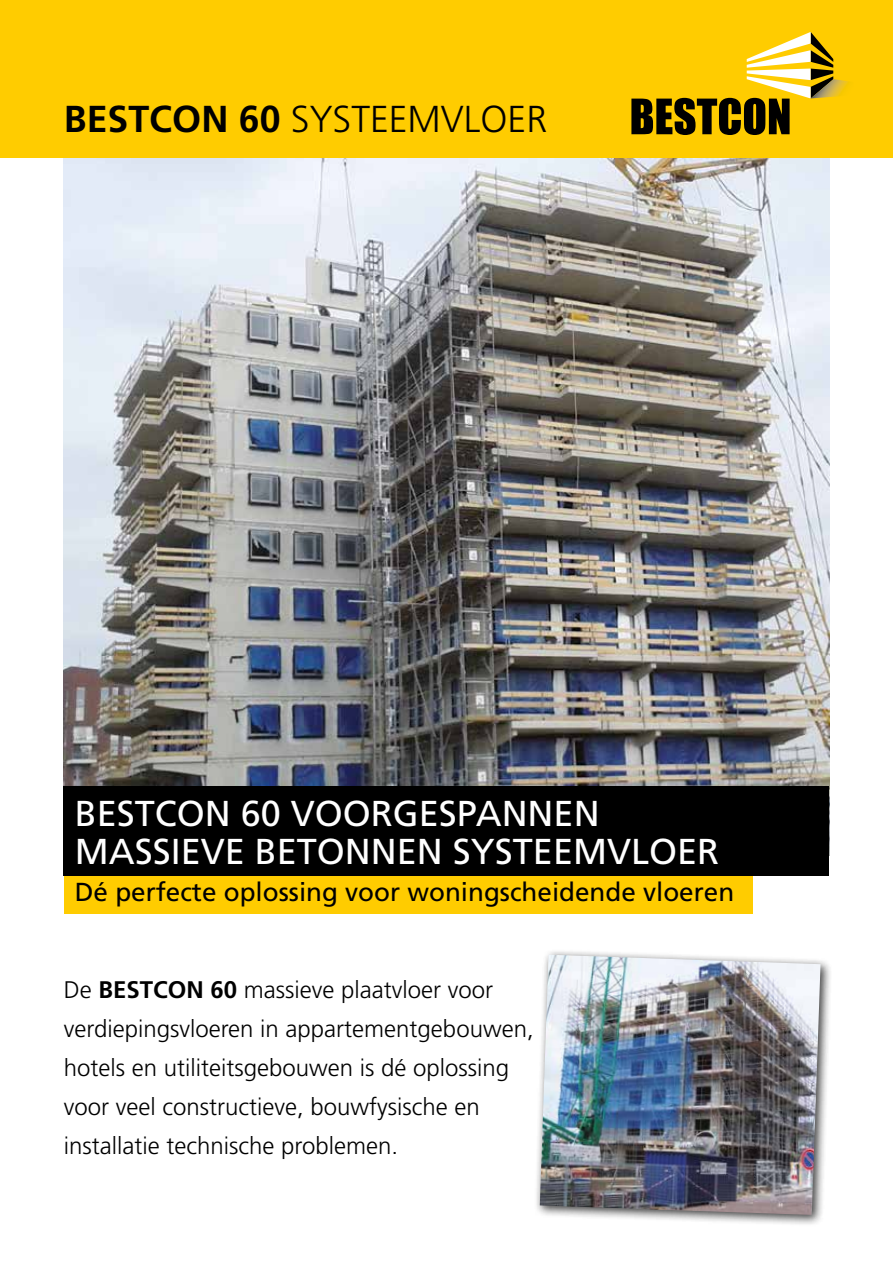
<style>
.page{position:relative;width:893px;height:1263px;background:#fff}
.page>*{position:absolute;margin:0;border:0;box-sizing:border-box;transform-origin:0 0}
.t1{font:300 37.5px "Frutiger LT Std";color:#000}
.t2{font:36px/37.5px "Frutiger LT Std";color:#fff}
.t3{font:25.95px "Frutiger LT Std";color:#000}
.t4{font:300 24px/39px "Frutiger LT Std";color:#000}
.s1{font-weight:700}
</style>
<div class="page">
<img style="left:64px;top:157px;width:765px;height:630px">
<div style="left:1px;top:0;width:892px;height:157px;background:#fc0"></div>
<div style="left:64px;top:787px;width:765px;height:89px;background:#000"></div>
<div style="left:64px;top:876px;width:689px;height:37px;background:#fc0"></div>
<svg style="left:631px;top:32px;width:217px;height:103px"></svg>
<div style="left:534px;top:949px;width:298px;height:278px;background:#000;opacity:.75"></div>
<img style="left:540px;top:955px;width:280px;height:260px">
<h1 class="t1" style="left:64px;top:98px;width:485px"><span class="s1">BESTCON 60</span> SYSTEEMVLOER</h1>
<h2 class="t2" style="left:75px;top:795px;width:646px">BESTCON 60 VOORGESPANNEN<br>MASSIEVE BETONNEN SYSTEEMVLOER</h2>
<p class="t3" style="left:75px;top:876px;width:661px">Dé perfecte oplossing voor woningscheidende vloeren</p>
<p class="t4" style="left:64px;top:970px;width:471px">De <span class="s1">BESTCON 60</span> massieve plaatvloer voor verdiepingsvloeren in appartementgebouwen, hotels en utiliteitsgebouwen is dé oplossing voor veel constructieve, bouwfysische en installatie technische problemen.</p>
</div>
